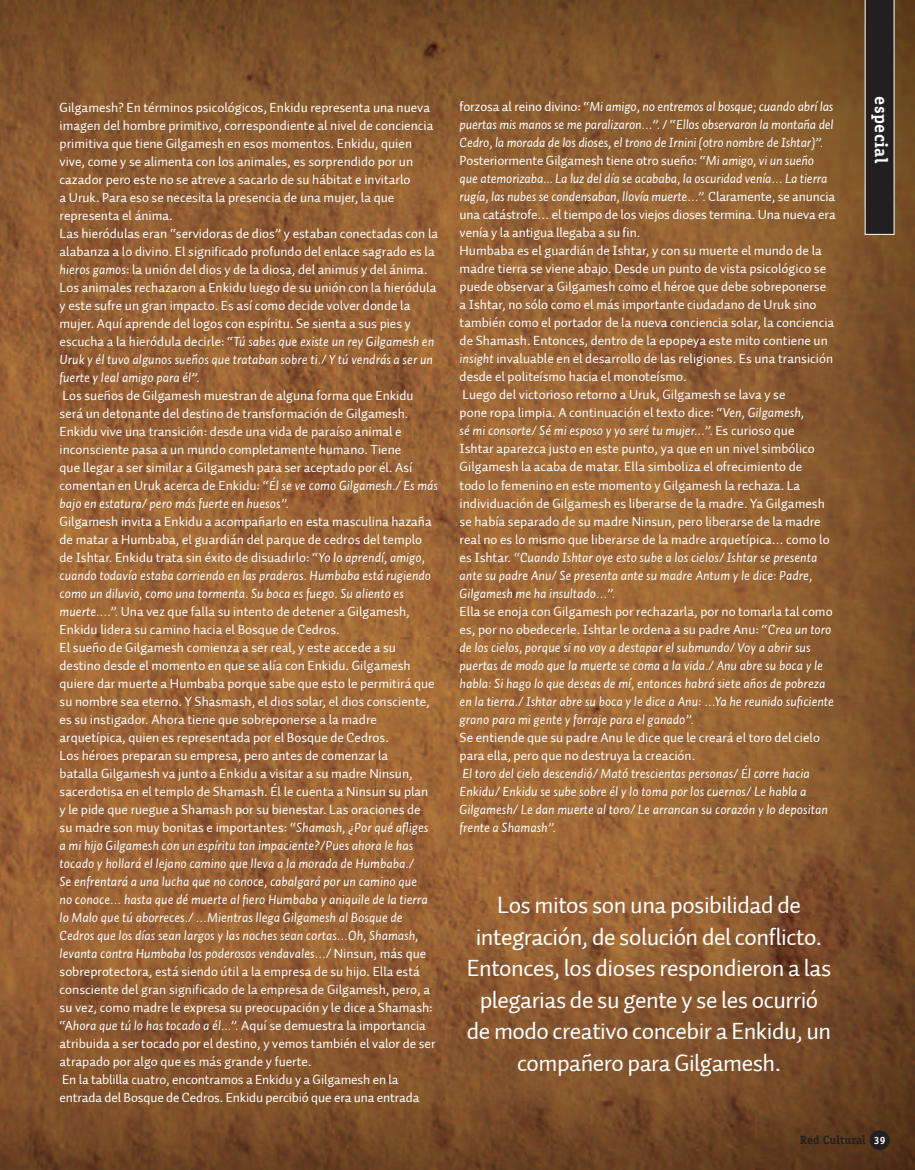
<style>
.page{position:relative;width:915px;height:1170px;background:#fff}
.page>*{position:absolute;margin:0;border:0;box-sizing:border-box;transform-origin:0 0}
.t1{font:24px/31.5px "Auto 1";letter-spacing:-.02em;color:#fff;text-align:center}
.t2{font:700 18px "Officina Serif";letter-spacing:.025em;color:#fff}
.t3{font:13.5px/18px "Auto 1";color:#fff}
.t4{font:italic 13.5px/18px "Auto 1";color:#fff}
.t5{font:700 12px "Officina Serif";color:#231f20}
.s1{font-style:italic}
.s2{font-style:normal}
.s3{font-size:10.5px;color:#fff}
</style>
<div class="page">
<img style="left:0;top:0;width:914px;height:1169px">
<svg style="left:864px;top:0;width:30px;height:235px;background:#302b2b"></svg>
<div style="left:869px;top:1130px;width:20px;height:20px;background:#231f20;border-radius:50%"></div>
<p class="t3" style="left:60px;top:98px;width:380px">Gilgamesh? En términos psicológicos, Enkidu representa una nueva imagen del hombre primitivo, correspondiente al nivel de conciencia primitiva que tiene Gilgamesh en esos momentos. Enkidu, quien vive, come y se alimenta con los animales, es sorprendido por un cazador pero este no se atreve a sacarlo de su hábitat e invitarlo<br>a Uruk. Para eso se necesita la presencia de una mujer, la que representa el ánima.<br>Las hieródulas eran “servidoras de dios” y estaban conectadas con la alabanza a lo divino. El significado profundo del enlace sagrado es la <span class="s1">hieros gamos</span>: la unión del dios y de la diosa, del animus y del ánima.<br>Los animales rechazaron a Enkidu luego de su unión con la hieródula y este sufre un gran impacto. Es así como decide volver donde la mujer. Aquí aprende del logos con espíritu. Se sienta a sus pies y escucha a la hieródula decirle: “<span class="s1">Tú sabes que existe un rey Gilgamesh en Uruk y él tuvo algunos sueños que trataban sobre ti./ Y tú vendrás a ser un fuerte y leal amigo para él</span>”.<br>Los sueños de Gilgamesh muestran de alguna forma que Enkidu<br>será un detonante del destino de transformación de Gilgamesh.<br>Enkidu vive una transición: desde una vida de paraíso animal e inconsciente pasa a un mundo completamente humano. Tiene<br>que llegar a ser similar a Gilgamesh para ser aceptado por él. Así comentan en Uruk acerca de Enkidu: “<span class="s1">Él se ve como Gilgamesh./ Es más bajo en estatura/ pero más fuerte en huesos”.</span></p>
<p class="t3" style="left:60px;top:512px;width:377px">Gilgamesh invita a Enkidu a acompañarlo en esta masculina hazaña de matar a Humbaba, el guardián del parque de cedros del templo de Ishtar. Enkidu trata sin éxito de disuadirlo: “<span class="s1">Yo lo aprendí, amigo, cuando todavía estaba corriendo en las praderas. Humbaba está rugiendo como un diluvio, como una tormenta. Su boca es fuego. Su aliento es muerte….”.</span> Una vez que falla su intento de detener a Gilgamesh, Enkidu lidera su camino hacia el Bosque de Cedros.<br>El sueño de Gilgamesh comienza a ser real, y este accede a su destino desde el momento en que se alía con Enkidu. Gilgamesh quiere dar muerte a Humbaba porque sabe que esto le permitirá que su nombre sea eterno. Y Shasmash, el dios solar, el dios consciente, es su instigador. Ahora tiene que sobreponerse a la madre arquetípica, quien es representada por el Bosque de Cedros.<br>Los héroes preparan su empresa, pero antes de comenzar la<br>batalla Gilgamesh va junto a Enkidu a visitar a su madre Ninsun, sacerdotisa en el templo de Shamash. Él le cuenta a Ninsun su plan y le pide que ruegue a Shamash por su bienestar. Las oraciones de su madre son muy bonitas e importantes: <span class="s1">“Shamash, ¿Por qué afliges a mi hijo Gilgamesh con un espíritu tan impaciente?/Pues ahora le has tocado y hollará el lejano camino que lleva a la morada de Humbaba./<br>Se enfrentará a una lucha que no conoce, cabalgará por un camino que<br>no conoce… hasta que dé muerte al fiero Humbaba y aniquile de la tierra lo Malo que tú aborreces./ …Mientras llega Gilgamesh al Bosque de Cedros que los días sean largos y las noches sean cortas…Oh, Shamash, levanta contra Humbaba los poderosos vendavales…/</span> Ninsun, más que sobreprotectora, está siendo útil a la empresa de su hijo. Ella está consciente del gran significado de la empresa de Gilgamesh, pero, a su vez, como madre le expresa su preocupación y le dice a Shamash: “A<span class="s1">hora que tú lo has tocado a él...”.</span> Aquí se demuestra la importancia atribuida a ser tocado por el destino, y vemos también el valor de ser atrapado por algo que es más grande y fuerte.<br>En la tablilla cuatro, encontramos a Enkidu y a Gilgamesh en la entrada del Bosque de Cedros. Enkidu percibió que era una entrada</p>
<p class="t3" style="left:459px;top:98px;width:377px">forzosa al reino divino: “<span class="s1">Mi amigo, no entremos al bosque; cuando abrí las puertas mis manos se me paralizaron…”.</span> / “<span class="s1">Ellos observaron la montaña del Cedro, la morada de los dioses, el trono de Irnini (otro nombre de Ishtar)”.<br></span>Posteriormente Gilgamesh tiene otro sueño: “<span class="s1">Mi amigo, vi un sueño que atemorizaba... La luz del día se acababa, la oscuridad venía… La tierra rugía, las nubes se condensaban, llovía muerte…”.</span> Claramente, se anuncia una catástrofe… el tiempo de los viejos dioses termina. Una nueva era venía y la antigua llegaba a su fin.<br>Humbaba es el guardián de Ishtar, y con su muerte el mundo de la madre tierra se viene abajo. Desde un punto de vista psicológico se puede observar a Gilgamesh como el héroe que debe sobreponerse a Ishtar, no sólo como el más importante ciudadano de Uruk sino también como el portador de la nueva conciencia solar, la conciencia de Shamash. Entonces, dentro de la epopeya este mito contiene un <span class="s1">insight</span> invaluable en el desarrollo de las religiones. Es una transición desde el politeísmo hacia el monoteísmo.<br>Luego del victorioso retorno a Uruk, Gilgamesh se lava y se<br>pone ropa limpia. A continuación el texto dice: “<span class="s1">Ven, Gilgamesh,<br>sé mi consorte/ Sé mi esposo y yo seré tu mujer…”.</span> Es curioso que<br>Ishtar aparezca justo en este punto, ya que en un nivel simbólico Gilgamesh la acaba de matar. Ella simboliza el ofrecimiento de<br>todo lo femenino en este momento y Gilgamesh la rechaza. La individuación de Gilgamesh es liberarse de la madre. Ya Gilgamesh se había separado de su madre Ninsun, pero liberarse de la madre real no es lo mismo que liberarse de la madre arquetípica… como lo es Ishtar. <span class="s1">“Cuando Ishtar oye esto sube a los cielos/ Ishtar se presenta ante su padre Anu/ Se presenta ante su madre Antum y le dice: Padre, Gilgamesh me ha insultado…”.</span></p>
<p class="t4" style="left:459px;top:602px;width:376px"><span class="s2">Ella se enoja con Gilgamesh por rechazarla, por no tomarla tal como es, por no obedecerle. Ishtar le ordena a su padre Anu: “</span>Crea un toro de los cielos, porque si no voy a destapar el submundo/ Voy a abrir sus puertas de modo que la muerte se coma a la vida./ Anu abre su boca y le habla: Si hago lo que deseas de mí, entonces habrá siete años de pobreza en la tierra./ Ishtar abre su boca y le dice a Anu: …Ya he reunido suficiente grano para mi gente y forraje para el ganado”.</p>
<p class="t3" style="left:459px;top:728px;width:362px">Se entiende que su padre Anu le dice que le creará el toro del cielo para ella, pero que no destruya la creación.</p>
<p class="t4" style="left:459px;top:764px;width:369px">El toro del cielo descendió/ Mató trescientas personas/ Él corre hacia Enkidu/ Enkidu se sube sobre él y lo toma por los cuernos/ Le habla a Gilgamesh/ Le dan muerte al toro/ Le arrancan su corazón y lo depositan frente a Shamash”.</p>
<h1 class="t1" style="left:466px;top:889px;width:366px">Los mitos son una posibilidad de integración, de solución del conflicto.<br>Entonces, los dioses respondieron a las plegarias de su gente y se les ocurrió de modo creativo concebir a Enkidu, un compañero para Gilgamesh.</h1>
<h2 class="t2" style="left:892px;top:96px;width:68px;rotate:90deg">especial</h2>
<p class="t5" style="left:799px;top:1132px;width:87px">Red Cultural <span class="s3">39</span></p>
</div>
